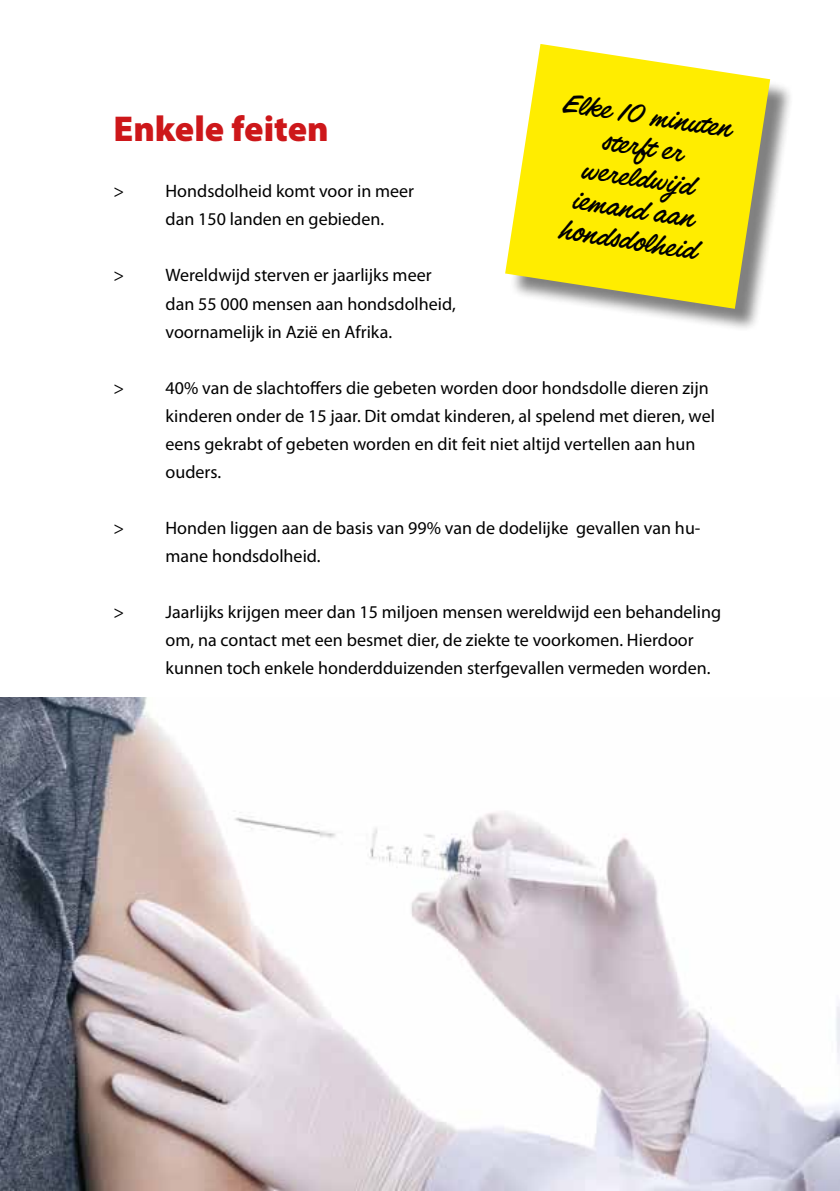
<style>
.page{position:relative;width:840px;height:1191px;background:#fff}
.page>*{position:absolute;margin:0;border:0;box-sizing:border-box;transform-origin:0 0}
.t1{font:900 36px "Myriad Pro";color:#cd171a}
.t2{font:31.4px/31.6px "Filmotype Lucky";color:#000;text-align:center}
.t3{font:18px/28px "Myriad Pro";color:#000}
</style>
<div class="page">
<img style="left:0;top:697px;width:839px;height:494px">
<div style="left:508px;top:48px;width:285px;height:285px;background:#000;opacity:.5"></div>
<svg style="left:505px;top:44px;width:264px;height:265px;background:#f6e831"></svg>
<h2 class="t2" style="left:565px;top:89px;width:171px;rotate:9deg">Elke 10 minuten sterft er wereldwijd iemand aan hondsdolheid</h2>
<h1 class="t1" style="left:113px;top:109px;width:217px">Enkele feiten</h1>
<p class="t3" style="left:165px;top:177px;width:250px;text-indent:-52px">&gt; Hondsdolheid komt voor in meer dan 150 landen en gebieden.</p>
<p class="t3" style="left:165px;top:261px;width:291px;text-indent:-52px">&gt; Wereldwijd sterven er jaarlijks meer dan 55 000 mensen aan hondsdolheid, voornamelijk in Azië en Afrika.</p>
<p class="t3" style="left:165px;top:373px;width:550px;text-indent:-52px">&gt; 40% van de slachtoffers die gebeten worden door hondsdolle dieren zijn kinderen onder de 15 jaar. Dit omdat kinderen, al spelend met dieren, wel eens gekrabt of gebeten worden en dit feit niet altijd vertellen aan hun ouders.</p>
<p class="t3" style="left:165px;top:513px;width:536px;text-indent:-52px">&gt; Honden liggen aan de basis van 99% van de dodelijke gevallen van hu&shy;mane hondsdolheid.</p>
<p class="t3" style="left:165px;top:597px;width:557px;text-indent:-52px">&gt; Jaarlijks krijgen meer dan 15 miljoen mensen wereldwijd een behandeling om, na contact met een besmet dier, de ziekte te voorkomen. Hierdoor kunnen toch enkele honderdduizenden sterfgevallen vermeden worden.</p>
</div>
